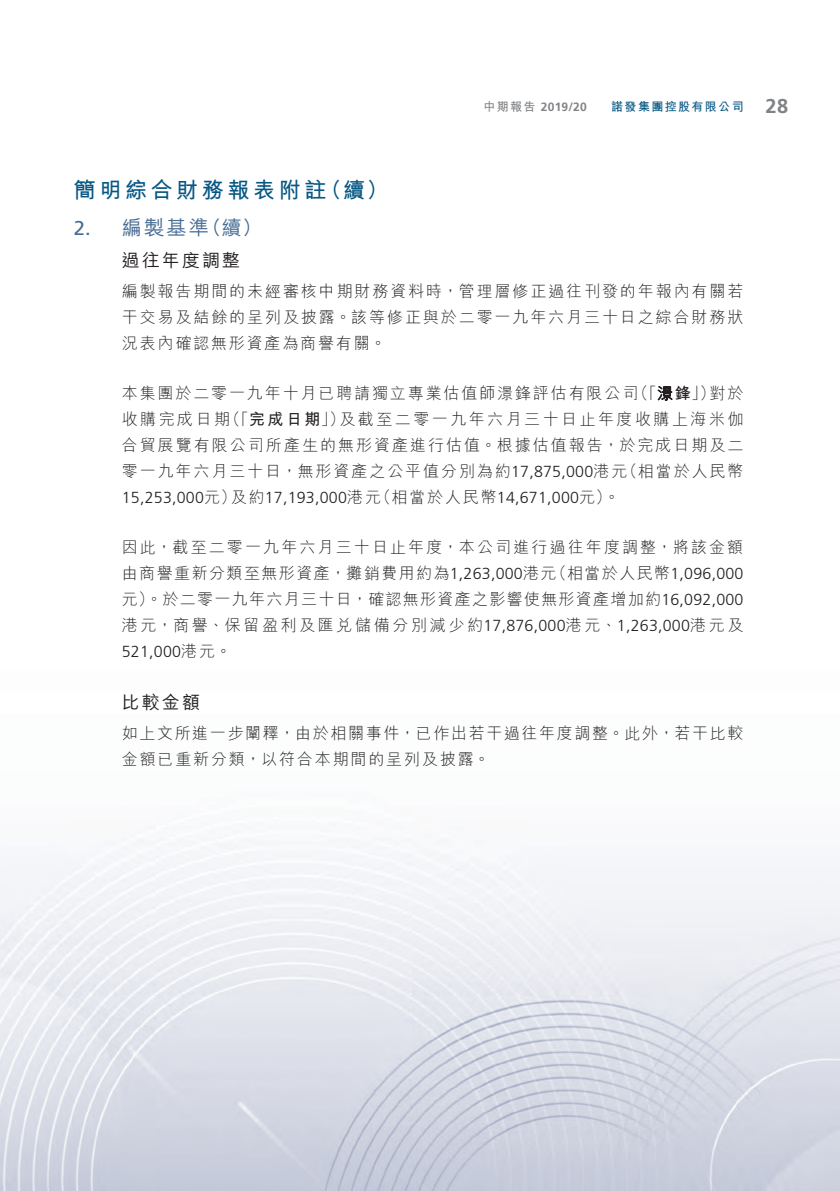
<style>
.page{position:relative;width:840px;height:1191px;background:#fff}
.page>*{position:absolute;margin:0;border:0;box-sizing:border-box;transform-origin:0 0}
.t1{font:700 22px "M Hei HK";letter-spacing:.165em;color:#065784}
._03_H1{font:500 20px "M Hei HK";color:#476c94}
.t2{font:700 20px "Frutiger LT Std";color:#808285}
._03_H1-2{font:20px "Frutiger LT Std";color:#476c94}
._04___H2{font:500 18px "M Hei HK";letter-spacing:.115em;color:#231f20}
._12___P2{font:300 16px/26px "M Hei HK";letter-spacing:.12em;color:#231f20}
._12___P2-2{font:300 16px/26px "M Hei HK";letter-spacing:.09em;color:#231f20}
._12___P2-3{font:300 16px/26px "M Hei HK";letter-spacing:.1em;color:#231f20}
._12___P2-4{font:300 16px "Frutiger LT Std";letter-spacing:.015em;color:#231f20}
.t3{font:700 12px "Frutiger LT Std";letter-spacing:.015em;color:#808285}
.t4{font:700 12px "M Hei HK";letter-spacing:.115em;color:#065784}
.s1{font-family:"M Hei HK"}
.s2{font-weight:700}
.s3{font-family:"Frutiger LT Std"}
</style>
<div class="page">
<img style="left:0;top:391px;width:839px;height:800px">
<svg style="left:657px;top:386px;width:15px;height:14px"></svg>
<p class="t3" style="left:483px;top:100px;width:105px"><span class="s1">中期報告</span> 2019/20</p>
<p class="t4" style="left:611px;top:98px;width:134px">諾發集團控股有限公司</p>
<p class="t2" style="left:765px;top:94px;width:24px">28</p>
<h1 class="t1" style="left:74px;top:173px;width:254px">簡明綜合財務報表附註</h1>
<p class="_03_H1" style="left:201px;top:213px;width:62px">（續(</p>
<p class="_03_H1" style="left:122px;top:213px;width:88px">編製基準</p>
<p class="_03_H1-2" style="left:74px;top:216px;width:18px">2.</p>
<h1 class="t1" style="left:319px;top:173px;width:70px">（續(</h1>
<p class="_04___H2" style="left:122px;top:247px;width:120px">過往年度調整</p>
<p class="_12___P2" style="left:122px;top:278px;width:622px;text-align:justify">編製報告期間的未經審核中期財務資料時，管理層修正過往刊發的年報內有關若干交易及結餘的呈列及披露。該等修正與於二零一九年六月三十日之綜合財務狀況表內確認無形資產為商譽有關。</p>
<p class="_12___P2" style="left:709px;top:380px;width:35px">對於</p>
<p class="_12___P2" style="left:339px;top:380px;width:405px;text-indent:-217px">本集團於二零一九年十月已聘請獨立專業估值師澋鋒評估有限公司<br>及截至二零一九年六月三十日止年度收購上海米伽</p>
<p class="_12___P2" style="left:632px;top:380px;width:84px">（「澋<span class="s2">鋒</span>」）</p>
<p class="_12___P2" style="left:224px;top:406px;width:122px">（「<span class="s2">完成日期</span>」）</p>
<p class="_12___P2" style="left:122px;top:406px;width:110px">收購完成日期</p>
<p class="_12___P2" style="left:122px;top:432px;width:623px">合貿展覽有限公司所產生的無形資產進行估值。根據估值報告，於完成日期及二</p>
<p class="_12___P2" style="left:621px;top:458px;width:123px">（相當於人民幣</p>
<p class="_12___P2" style="left:375px;top:458px;width:253px;text-indent:-253px">零一九年六月三十日，無形資產之公平值分別為約<span class="s3">17,875,000</span>港元（相當於人民幣<span class="s3">14,671,000</span>元。(</p>
<p class="_12___P2-4" style="left:122px;top:488px;width:116px">15,253,000<span class="s1">元）</span></p>
<p class="_12___P2" style="left:122px;top:534px;width:622px;text-align:right">因此，截至二零一九年六月三十日止年度，本公司進行過往年度調整，將該金額（相當於人民幣<span class="s3">1,096,000</span></p>
<p class="_12___P2-4" style="left:230px;top:488px;width:152px"><span class="s1">及約</span>17,193,000<span class="s1">港元</span></p>
<p class="_12___P2-2" style="left:122px;top:560px;width:623px">由商譽重新分類至無形資產，攤銷費用約為<span class="s3">1,263,000</span>港元<br>元）。於二零一九年六月三十日，確認無形資產之影響使無形資產增加約<span class="s3">16,092,000</span>港元，商譽、保留盈利及匯兌儲備分別減少約<span class="s3">17,876,000</span>港元、<span class="s3">1,263,000</span>港元及<span class="s3">521,000</span>港元。</p>
<p class="_04___H2" style="left:122px;top:689px;width:80px">比較金額</p>
<p class="_12___P2-3" style="left:122px;top:720px;width:622px">如上文所進一步闡釋，由於相關事件，已作出若干過往年度調整。此外，若干比較金額已重新分類，以符合本期間的呈列及披露。</p>
</div>
